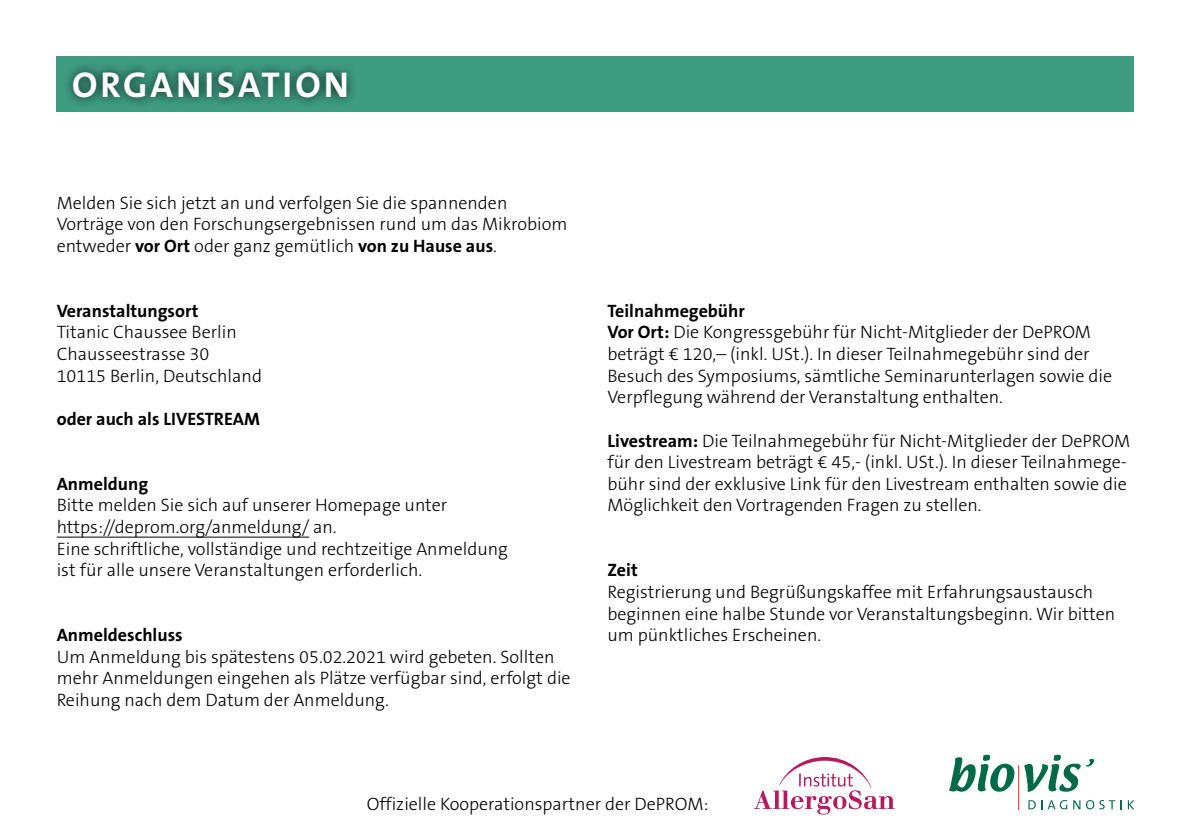
<style>
.page{position:relative;width:1191px;height:840px;background:#fff}
.page>*{position:absolute;margin:0;border:0;box-sizing:border-box;transform-origin:0 0}
.t1{font:700 36px "The Sans B7";letter-spacing:.085em;color:#fff}
.t2{font:300 18px/21.6px "The Sans B3";color:#000}
.t3{font:700 18px "The Sans B7";color:#000}
.s1{font-family:"The Sans B7";font-weight:700}
</style>
<div class="page">
<svg style="left:754px;top:757px;width:140px;height:57px"></svg>
<svg style="left:949px;top:754px;width:65px;height:37px"></svg>
<svg style="left:1024px;top:754px;width:56px;height:37px"></svg>
<svg style="left:1028px;top:800px;width:7px;height:8px"></svg>
<svg style="left:1041px;top:800px;width:26px;height:8px"></svg>
<svg style="left:1073px;top:800px;width:7px;height:8px"></svg>
<svg style="left:1086px;top:800px;width:35px;height:8px"></svg>
<svg style="left:1127px;top:800px;width:7px;height:8px"></svg>
<svg style="left:1086px;top:758px;width:8px;height:8px"></svg>
<hr style="left:1018px;top:764px;width:1px;height:45px;background:#e6272b">
<div style="left:57px;top:57px;width:1077px;height:55px;background:#3e9c81"></div>
<div style="left:63px;top:61px;width:294px;height:48px;background:#000;opacity:.77"></div>
<hr style="left:57px;top:536px;width:252px;height:1px;background:#000">
<h1 class="t1" style="left:72px;top:66px;width:279px">ORGANISATION</h1>
<p class="t2" style="left:57px;top:192px;width:512px">Melden Sie sich jetzt an und verfolgen Sie die spannenden<br>Vorträge von den Forschungsergebnissen rund um das Mikrobiom entweder <span class="s1">vor Ort</span> oder ganz gemütlich <span class="s1">von zu Hause aus</span>.</p>
<p class="t3" style="left:57px;top:301px;width:143px">Veranstaltungsort</p>
<p class="t2" style="left:57px;top:322px;width:207px">Titanic Chaussee Berlin<br>Chausseestrasse 30<br>10115 Berlin, Deutschland</p>
<p class="t3" style="left:57px;top:409px;width:205px">oder auch als LIVESTREAM</p>
<p class="t3" style="left:57px;top:474px;width:93px">Anmeldung</p>
<p class="t2" style="left:57px;top:495px;width:453px">Bitte melden Sie sich auf unserer Homepage unter https://deprom.org/anmeldung/ an.<br>Eine schriftliche, vollständige und rechtzeitige Anmeldung ist für alle unsere Veranstaltungen erforderlich.</p>
<p class="t3" style="left:57px;top:625px;width:127px">Anmeldeschluss</p>
<p class="t2" style="left:57px;top:646px;width:515px">Um Anmeldung bis spätestens 05.02.2021 wird gebeten. Sollten mehr Anmeldungen eingehen als Plätze verfügbar sind, erfolgt die<br>Reihung nach dem Datum der Anmeldung.</p>
<p class="t3" style="left:607px;top:301px;width:139px">Teilnahmegebühr</p>
<p class="t2" style="left:607px;top:322px;width:506px"><span class="s1">Vor Ort:</span> Die Kongressgebühr für Nicht-Mitglieder der DePROM beträgt € 120,– (inkl. USt.). In dieser Teilnahmegebühr sind der Besuch des Symposiums, sämtliche Seminarunterlagen sowie die Verpflegung während der Veranstaltung enthalten.</p>
<p class="t2" style="left:607px;top:430px;width:524px"><span class="s1">Livestream:</span> Die Teilnahmegebühr für Nicht-Mitglieder der DePROM für den Livestream beträgt € 45,- (inkl. USt.). In dieser Teilnahmege&shy;bühr sind der exklusive Link für den Livestream enthalten sowie die Möglichkeit den Vortragenden Fragen zu stellen.</p>
<p class="t3" style="left:607px;top:560px;width:32px">Zeit</p>
<p class="t2" style="left:607px;top:581px;width:509px">Registrierung und Begrüßungskaffee mit Erfahrungsaustausch beginnen eine halbe Stunde vor Veranstaltungsbeginn. Wir bitten um pünktliches Erscheinen.</p>
<p class="t2" style="left:367px;top:793px;width:343px">Offizielle Kooperationspartner der DePROM:</p>
</div>
